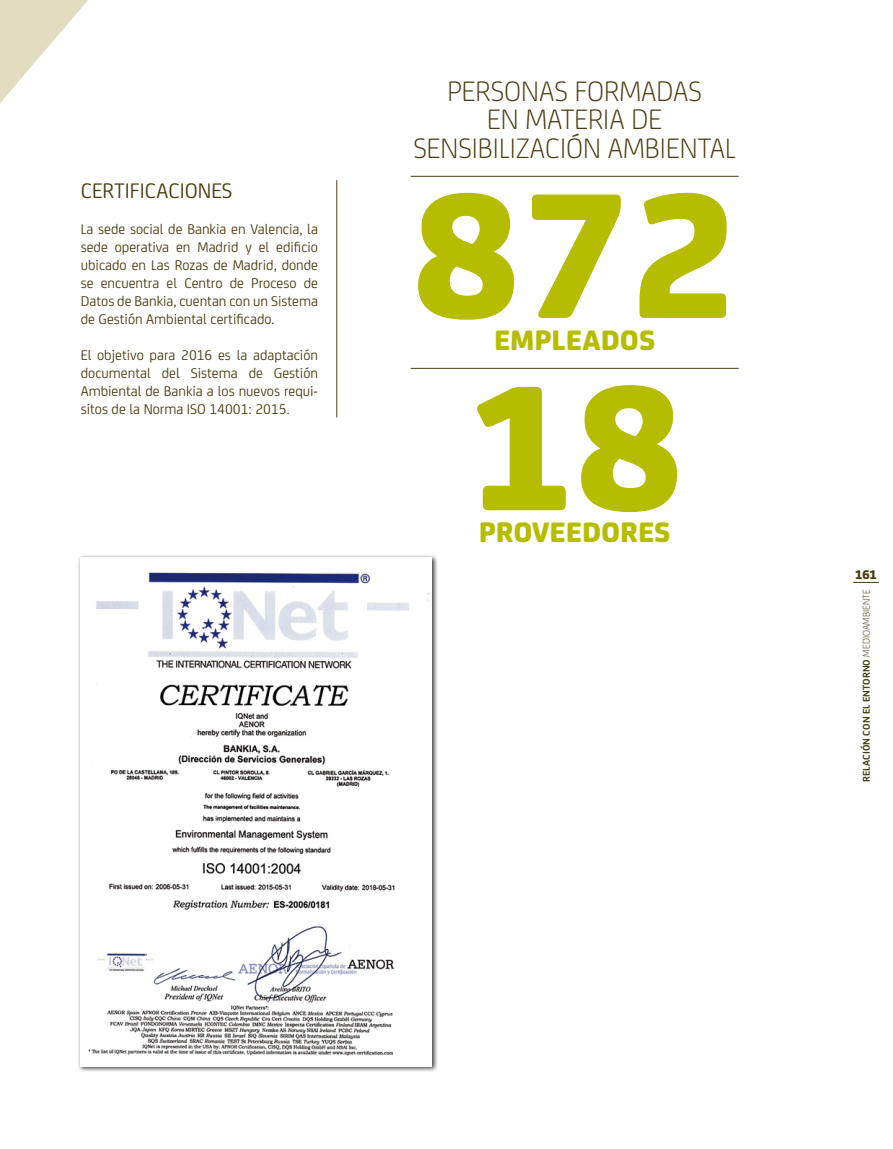
<style>
.page{position:relative;width:893px;height:1149px;background:#fff}
.page>*{position:absolute;margin:0;border:0;box-sizing:border-box;transform-origin:0 0}
.t1{font:800 190.65px/192.1px "Bankia";color:#b6bc00}
.t2{font:300 30px "Bankia";color:#4c3e12}
.t3{font:800 30px "Bankia";color:#b6bc00}
.t4{font:22.5px "Bankia";color:#4c3e12}
.t5{font:15px/18px "Bankia";color:#4c3e12;text-align:justify}
.t6{font:800 13.5px "Bankia";color:#4c3e12}
.t7{font:700 10.5px "Bankia";color:#4c3e12}
.s1{font-weight:300}
</style>
<div class="page">
<img style="left:0;top:0;width:88px;height:103px">
<svg style="left:853px;top:582px;width:26px;height:1px"></svg>
<div style="left:78px;top:554px;width:360px;height:518px;background:#000;opacity:.75"></div>
<div style="left:81px;top:557px;width:351px;height:509px;background:#fff"></div>
<img style="left:88px;top:568px;width:342px;height:488px">
<hr style="left:411px;top:176px;width:328px;height:1px;background:#4c3e12">
<hr style="left:411px;top:368px;width:328px;height:1px;background:#4c3e12">
<hr style="left:336px;top:180px;width:1px;height:237px;background:#4c3e12">
<h3 class="t4" style="left:81px;top:175px;width:153px">CERTIFICACIONES</h3>
<p class="t5" style="left:81px;top:219px;width:239px">La sede social de Bankia en Valencia, la sede operativa en Madrid y el edificio ubicado en Las Rozas de Madrid, donde se encuentra el Centro de Proceso de Datos de Bankia, cuentan con un Sistema de Gestión Ambiental certificado.</p>
<p class="t5" style="left:81px;top:345px;width:239px">El objetivo para 2016 es la adaptación documental del Sistema de Gestión Ambiental de Bankia a los nuevos requi&shy;sitos de la Norma ISO 14001: 2015.</p>
<h2 class="t2" style="left:447px;top:69px;width:145px">PERSONAS FORMAD</h2>
<h2 class="t2" style="left:673px;top:69px;width:28px">AS</h2>
<h2 class="t2" style="left:487px;top:98px;width:54px">EN MATERIA</h2>
<h2 class="t2" style="left:631px;top:98px;width:15px">DE</h2>
<h2 class="t2" style="left:413px;top:126px;width:12px">SENSIBILI</h2>
<h2 class="t2" style="left:516px;top:126px;width:29px">ZACIÓN</h2>
<h2 class="t2" style="left:608px;top:126px;width:16px">AMBIENTAL</h2>
<h1 class="t1" style="left:411px;top:144px;width:329px">872<br>18</h1>
<h2 class="t3" style="left:494px;top:316px;width:19px">EMPLEADOS</h2>
<h2 class="t3" style="left:479px;top:508px;width:19px">PROVEEDORES</h2>
<p class="t6" style="left:855px;top:563px;width:24px">161</p>
<p class="t7" style="left:859px;top:781px;width:193px;rotate:-90deg">RELACIÓN CON EL ENTORNO <span class="s1">MEDIOAMBIENTE</span></p>
</div>
